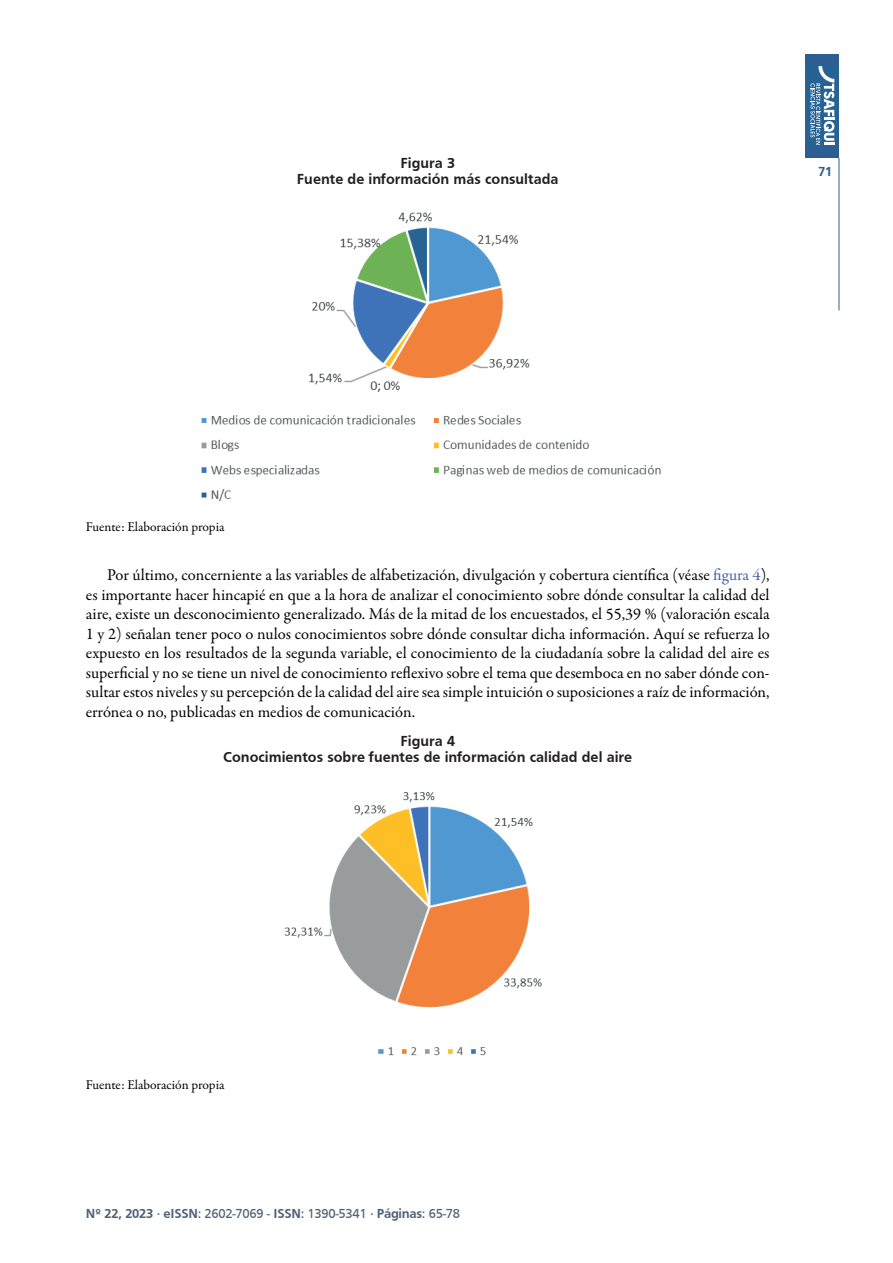
<style>
.page{position:relative;width:893px;height:1263px;background:#fff}
.page>*{position:absolute;margin:0;border:0;box-sizing:border-box;transform-origin:0 0}
.t1{font:16.5px/19.5px "Garamond Premr Pro";color:#000001;text-align:justify}
.t2{font:700 15px/16.2px "Frutiger";color:#231f20;text-align:center}
.t3{font:13.5px "Frutiger";letter-spacing:-.02em;color:#4f6278}
.t4{font:13.5px "Garamond Premr Pro";letter-spacing:-.005em;color:#000001}
.t5{font:700 13.5px "Frutiger";color:#2c5e93}
.s1{color:#4261ad}
.s2{font-weight:700}
</style>
<div class="page">
<div style="left:805px;top:54px;width:34px;height:104px;background:#2c5e93"></div>
<div style="left:805px;top:66px;width:34px;height:80px;background:#276295"></div>
<svg style="left:810px;top:66px;width:24px;height:79px"></svg>
<hr style="left:839px;top:158px;width:1px;height:152px;background:#2c5e93">
<img style="left:201px;top:212px;width:460px;height:289px">
<img style="left:284px;top:792px;width:258px;height:264px">
<p class="t2" style="left:297px;top:155px;width:263px">Figura 3<br>Fuente de información más consultada</p>
<p class="t5" style="left:818px;top:163px;width:16px">71</p>
<p class="t4" style="left:86px;top:519px;width:140px">Fuente: Elaboración propia</p>
<p class="t1" style="left:86px;top:566px;width:685px;text-indent:21px">Por último, concerniente a las variables de alfabetización, divulgación y cobertura científica (véase <span class="s1">figura 4</span>), es importante hacer hincapié en que a la hora de analizar el conocimiento sobre dónde consultar la calidad del aire, existe un desconocimiento generalizado. Más de la mitad de los encuestados, el 55,39 % (valoración escala 1 y 2) señalan tener poco o nulos conocimientos sobre dónde consultar dicha información. Aquí se refuerza lo expuesto en los resultados de la segunda variable, el conocimiento de la ciudadanía sobre la calidad del aire es superficial y no se tiene un nivel de conocimiento reflexivo sobre el tema que desemboca en no saber dónde con&shy;sultar estos niveles y su percepción de la calidad del aire sea simple intuición o suposiciones a raíz de información, errónea o no, publicadas en medios de comunicación.</p>
<p class="t2" style="left:223px;top:732px;width:410px">Figura 4<br>Conocimientos sobre fuentes de información calidad del aire</p>
<p class="t4" style="left:86px;top:1077px;width:140px">Fuente: Elaboración propia</p>
<p class="t3" style="left:86px;top:1206px;width:376px"><span class="s2">Nº 22, 2023</span> . <span class="s2">eISSN</span>: 2602-7069 - <span class="s2">ISSN</span>: 1390-5341 . <span class="s2">Páginas</span>: 65-78</p>
</div>
